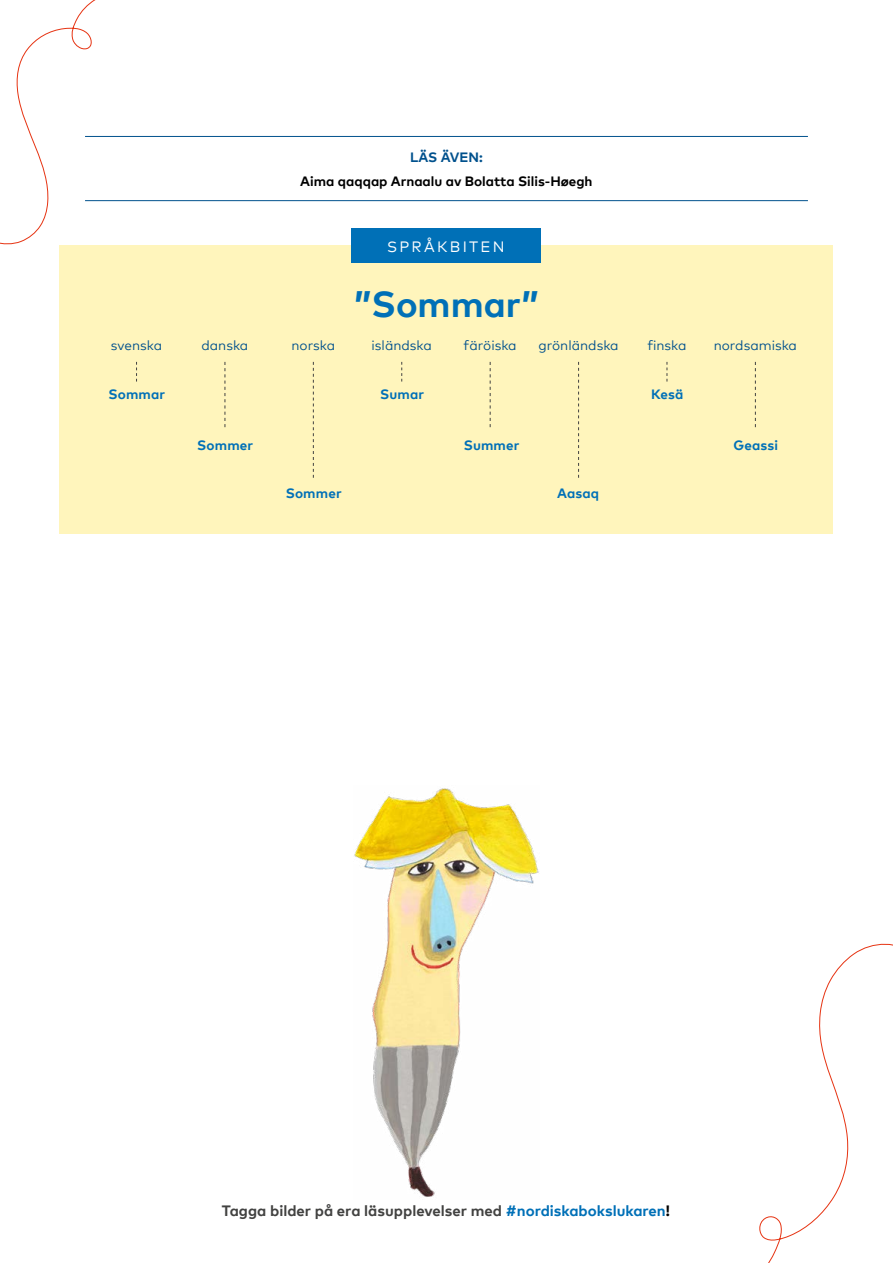
<style>
.page{position:relative;width:893px;height:1263px;background:#fff}
.page>*{position:absolute;margin:0;border:0;box-sizing:border-box;transform-origin:0 0}
.t1{font:700 36px "Mark Pro";color:#0070b7}
.Footer_tagline{font:700 15px "Mark Pro";color:#424241}
.t2{font:15px "Mark Pro";letter-spacing:.15em;color:#fff}
.t3{font:13.5px "Mark Pro";color:#00518d}
.t4{font:700 13.5px "Mark Pro";letter-spacing:.01em;color:#0070b7}
.P_9_bold_tagline{font:700 13.5px "Mark Pro";color:#000}
.P_9_bold_tagline-2{font:700 13.5px "Mark Pro";letter-spacing:.005em;color:#00518d}
.s1{color:#0070b7}
.s2{color:#000}
</style>
<div class="page">
<div style="left:59px;top:246px;width:774px;height:288px;background:#fff5bc"></div>
<div style="left:351px;top:229px;width:190px;height:34px;background:#0070b7"></div>
<svg style="left:136px;top:362px;width:1px;height:20px"></svg>
<svg style="left:401px;top:362px;width:1px;height:20px"></svg>
<svg style="left:667px;top:362px;width:1px;height:20px"></svg>
<svg style="left:225px;top:362px;width:1px;height:65px"></svg>
<svg style="left:490px;top:362px;width:1px;height:65px"></svg>
<svg style="left:755px;top:362px;width:1px;height:65px"></svg>
<svg style="left:313px;top:362px;width:1px;height:116px"></svg>
<svg style="left:578px;top:362px;width:1px;height:116px"></svg>
<hr style="left:85px;top:136px;width:723px;height:1px;background:#00518d">
<hr style="left:85px;top:200px;width:723px;height:1px;background:#00518d">
<svg style="left:0;top:0;width:167px;height:246px"></svg>
<svg style="left:759px;top:943px;width:134px;height:320px"></svg>
<img style="left:354px;top:788px;width:185px;height:409px">
<p class="P_9_bold_tagline-2" style="left:410px;top:147px;width:74px">LÄS ÄVEN:</p>
<p class="P_9_bold_tagline" style="left:300px;top:171px;width:294px">Aima qaqqap Arnaalu av Bolatta Silis-Høegh</p>
<p class="t2" style="left:387px;top:235px;width:119px">SPRÅKBITEN</p>
<h1 class="t1" style="left:354px;top:277px;width:186px">”Sommar”</h1>
<p class="t3" style="left:111px;top:335px;width:53px">svenska</p>
<p class="t3" style="left:201px;top:335px;width:48px">danska</p>
<p class="t3" style="left:291px;top:335px;width:45px">norska</p>
<p class="t3" style="left:372px;top:335px;width:62px">isländska</p>
<p class="t3" style="left:464px;top:335px;width:55px">färöiska</p>
<p class="t3" style="left:538px;top:335px;width:82px">grönländska</p>
<p class="t3" style="left:647px;top:335px;width:41px">finska</p>
<p class="t3" style="left:714px;top:335px;width:85px">nordsamiska</p>
<p class="t4" style="left:109px;top:384px;width:58px">Sommar</p>
<p class="t4" style="left:380px;top:384px;width:45px">Sumar</p>
<p class="t4" style="left:651px;top:384px;width:34px">Kesä</p>
<p class="t4" style="left:197px;top:434px;width:57px">Sommer</p>
<p class="t4" style="left:464px;top:434px;width:57px">Summer</p>
<p class="t4" style="left:733px;top:434px;width:46px">Geassi</p>
<p class="t4" style="left:286px;top:483px;width:57px">Sommer</p>
<p class="t4" style="left:557px;top:483px;width:44px">Aasaq</p>
<p class="Footer_tagline" style="left:222px;top:1199px;width:450px">Tagga bilder på era läsupplevelser med <span class="s1">#nordiskabokslukaren</span><span class="s2">!</span></p>
</div>
